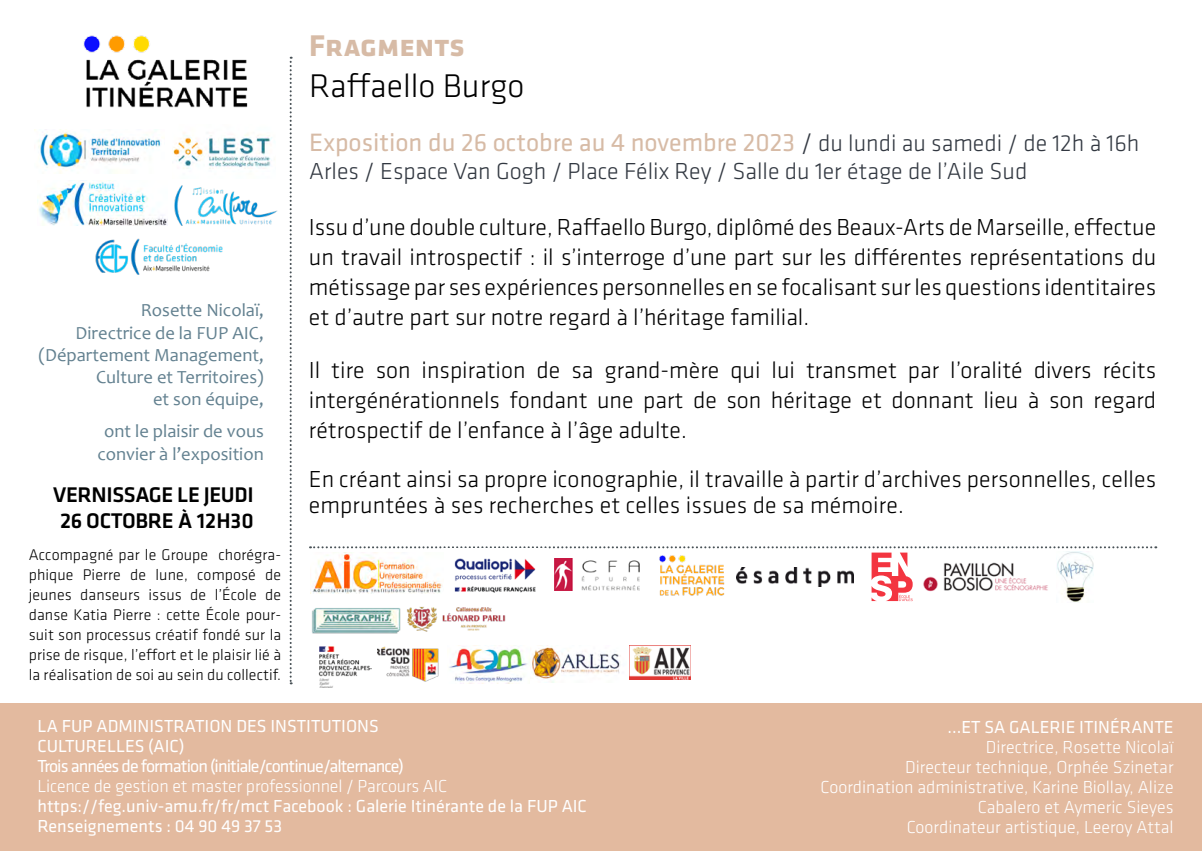
<style>
.page{position:relative;width:1202px;height:851px;background:#fff}
.page>*{position:absolute;margin:0;border:0;box-sizing:border-box;transform-origin:0 0}
.t1{font:300 34px "Klavika";color:#000}
.t2{font:700 31px "Klavika";color:#d7bba6}
.t3{font:26px "Klavika";color:#d7bba6}
.t4{font:300 24px/30px "Klavika";letter-spacing:.005em;color:#000;text-align:justify}
.t5{font:300 24px "Klavika";color:#323841}
.t6{font:500 22px/26.4px "Klavika";letter-spacing:-.015em;color:#000;text-align:center}
.t7{font:18.6px/22.2px "Candara";color:#638190;text-align:right}
.t8{font:300 18px/20px "Klavika";color:#fff;text-align:right}
.t9{font:18px/20px "Klavika";color:#fff}
.t10{font:18px/20px "Klavika";letter-spacing:-.05em;color:#fff}
.t11{font:300 16px/20px "Klavika";letter-spacing:.005em;color:#000;text-align:justify}
.s1{font-weight:300;color:#323841}
.s2{font-weight:300;font-size:24px;color:#323841}
</style>
<div class="page">
<div style="left:0;top:703px;width:1202px;height:147px;background:#e3ba9f"></div>
<img style="left:377px;top:646px;width:62px;height:35px">
<img style="left:529px;top:645px;width:91px;height:37px">
<svg style="left:290px;top:57px;width:2px;height:627px"></svg>
<img style="left:95px;top:238px;width:128px;height:37px">
<img style="left:174px;top:186px;width:103px;height:39px">
<img style="left:83px;top:35px;width:165px;height:73px">
<img style="left:449px;top:648px;width:79px;height:35px">
<img style="left:630px;top:645px;width:60px;height:34px">
<img style="left:318px;top:646px;width:54px;height:41px">
<img style="left:173px;top:132px;width:99px;height:37px">
<img style="left:37px;top:181px;width:131px;height:45px">
<img style="left:38px;top:132px;width:125px;height:42px">
<svg style="left:310px;top:546px;width:846px;height:55px"></svg>
<img style="left:405px;top:585px;width:101px;height:67px">
<img style="left:445px;top:548px;width:100px;height:54px">
<img style="left:554px;top:559px;width:85px;height:31px">
<img style="left:312px;top:608px;width:88px;height:25px">
<img style="left:655px;top:552px;width:74px;height:44px">
<p class="t7" style="left:39px;top:299px;width:227px">Rosette Nicolaï,<br>Directrice de la FUP AIC, (Département Management,<br>Culture et Territoires)<br>et son équipe,</p>
<p class="t7" style="left:97px;top:420px;width:168px;text-align:center">ont le plaisir de vous convier à l’exposition</p>
<p class="t6" style="left:53px;top:481px;width:202px">VERNISSAGE LE JEUDI<br>26 OCTOBRE À 12H30</p>
<p class="t11" style="left:29px;top:545px;width:254px">Accompagné par le Groupe chorégra&shy;phique Pierre de lune, composé de jeunes danseurs issus de l’École de danse Katia Pierre : cette École pour&shy;suit son processus créatif fondé sur la prise de risque, l’effort et le plaisir lié à la réalisation de soi au sein du collectif.</p>
<p class="t2" style="left:309px;top:29px;width:157px">Fragments</p>
<h1 class="t1" style="left:309px;top:67px;width:217px">Raffaello Burgo</h1>
<p class="t3" style="left:309px;top:128px;width:832px">Exposition du 26 octobre au 4 novembre 2023 <span class="s1">/</span> <span class="s2">du lundi au samedi / de 12h à 16h</span></p>
<p class="t5" style="left:309px;top:158px;width:720px">Arles / Espace Van Gogh / Place Félix Rey / Salle du 1er étage de l’Aile Sud</p>
<p class="t4" style="left:309px;top:212px;width:849px">Issu d’une double culture, Raffaello Burgo, diplômé des Beaux-Arts de Marseille, effectue un travail introspectif : il s’interroge d’une part sur les différentes représentations du métissage par ses expériences personnelles en se focalisant sur les questions identitaires et d’autre part sur notre regard à l’héritage familial.</p>
<p class="t4" style="left:309px;top:355px;width:849px">Il tire son inspiration de sa grand-mère qui lui transmet par l’oralité divers récits intergénérationnels fondant une part de son héritage et donnant lieu à son regard rétrospectif de l’enfance à l’âge adulte.</p>
<p class="t4" style="left:309px;top:466px;width:849px;line-height:26px">En créant ainsi sa propre iconographie, il travaille à partir d’archives personnelles, celles empruntées à ses recherches et celles issues de sa mémoire.</p>
<p class="t10" style="left:37px;top:716px;width:368px">LA FUP ADMINISTRATION DES INSTITUTIONS<br>CULTURELLES (AIC)<br>Trois années de formation (initiale/continue/alternance)</p>
<p class="t8" style="left:37px;top:776px;width:412px">Licence de gestion et master professionnel / Parcours AIC</p>
<p class="t9" style="left:37px;top:796px;width:551px">https://feg.univ-amu.fr/fr/mct Facebook : Galerie Itinérante de la FUP AIC<br>Renseignements : 04 90 49 37 53</p>
<p class="t9" style="left:947px;top:716px;width:228px">...ET SA GALERIE ITINÉRANTE</p>
<p class="t8" style="left:821px;top:736px;width:354px">Directrice, Rosette Nicolaï<br>Directeur technique, Orphée Szinetar Coordination administrative, Karine Biollay, Alize Cabalero et Aymeric Sieyes<br>Coordinateur artistique, Leeroy Attal</p>
</div>
